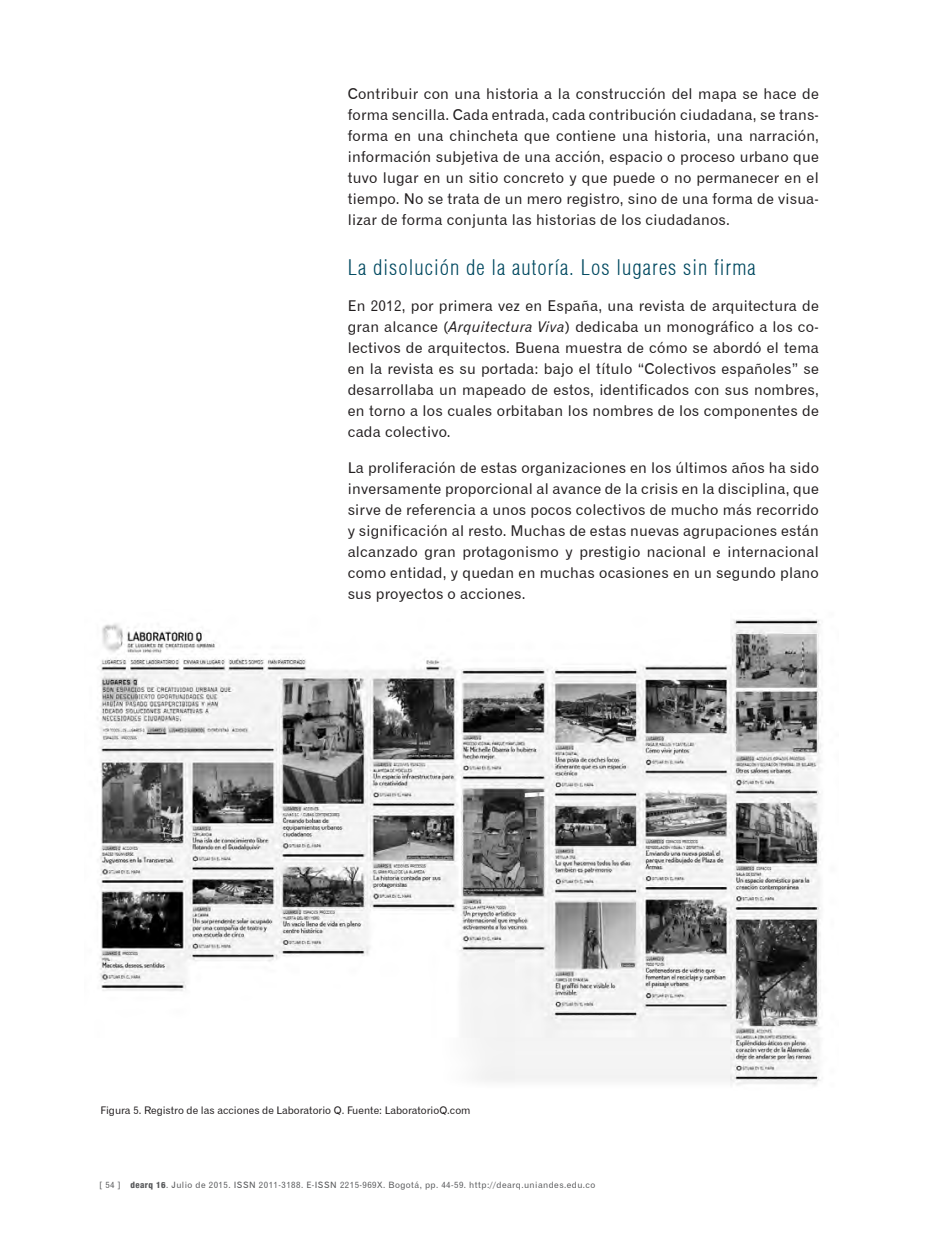
<style>
.page{position:relative;width:943px;height:1241px;background:#fff}
.page>*{position:absolute;margin:0;border:0;box-sizing:border-box;transform-origin:0 0}
.t1{font:300 condensed 21px "Helvetica";letter-spacing:.05em;color:#004960}
.t2{font:14.88px/21px "Gothic 720 BT Roman B";letter-spacing:.015em;color:#231f20;text-align:justify}
.t3{font:10.5px "Gothic 720 BT Roman B";color:#231f20}
.t4{font:8.75px "Gothic 720 BT Roman B";letter-spacing:.05em;color:#57585a}
.s1{font-family:"Gothic 720 BT Italic B"}
.s2{font-family:"Helvetica 87";font-weight:800;font-stretch:condensed}
</style>
<div class="page">
<img style="left:97px;top:619px;width:725px;height:467px">
<p class="t2" style="left:348px;top:83px;width:473px">Contribuir con una historia a la construcción del mapa se hace de forma sencilla. Cada entrada, cada contribución ciudadana, se trans&shy;forma en una chincheta que contiene una historia, una narración, información subjetiva de una acción, espacio o proceso urbano que tuvo lugar en un sitio concreto y que puede o no permanecer en el tiempo. No se trata de un mero registro, sino de una forma de visua&shy;lizar de forma conjunta las historias de los ciudadanos.</p>
<h1 class="t1" style="left:348px;top:254px;width:409px">La disolución de la autoría. Los lugares sin firma</h1>
<p class="t2" style="left:348px;top:294px;width:473px">En 2012, por primera vez en España, una revista de arquitectura de gran alcance (<span class="s1">Arquitectura Viva</span>) dedicaba un monográfico a los co&shy;lectivos de arquitectos. Buena muestra de cómo se abordó el tema en la revista es su portada: bajo el título “Colectivos españoles” se desarrollaba un mapeado de estos, identificados con sus nombres, en torno a los cuales orbitaban los nombres de los componentes de cada colectivo.</p>
<p class="t2" style="left:348px;top:456px;width:473px">La proliferación de estas organizaciones en los últimos años ha sido inversamente proporcional al avance de la crisis en la disciplina, que sirve de referencia a unos pocos colectivos de mucho más recorrido y significación al resto. Muchas de estas nuevas agrupaciones están alcanzado gran protagonismo y prestigio nacional e internacional como entidad, y quedan en muchas ocasiones en un segundo plano sus proyectos o acciones.</p>
<p class="t3" style="left:100px;top:1103px;width:371px">Figura 5. Registro de las acciones de Laboratorio Q. Fuente: LaboratorioQ.com</p>
<p class="t4" style="left:99px;top:1179px;width:497px">[ 54 ] <span class="s2">dearq 16</span>. Julio de 2015. ISSN 2011-3188. E-ISSN 2215-969X. Bogotá, pp. 44-59. http://dearq.uniandes.edu.co</p>
</div>
